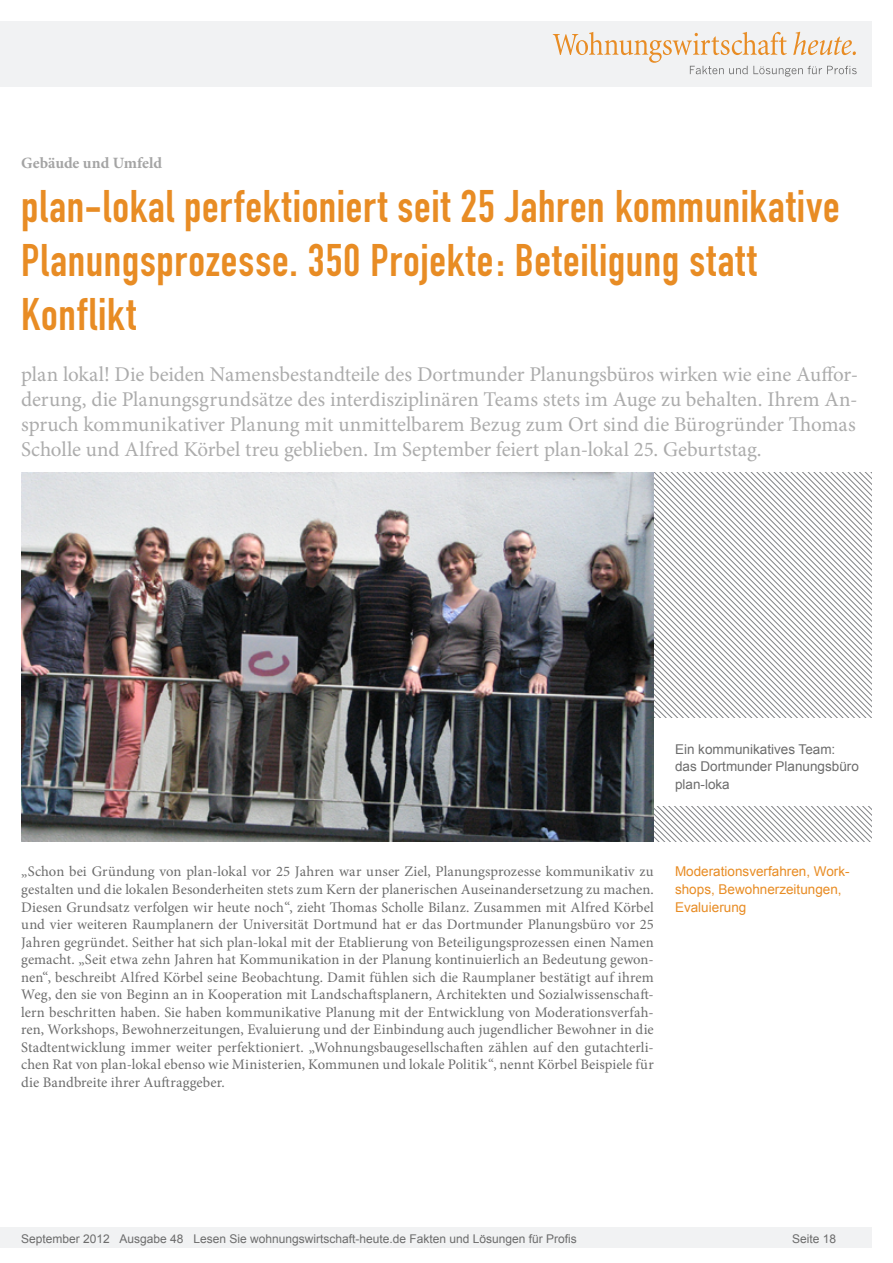
<style>
.page{position:relative;width:893px;height:1263px;background:#fff}
.page>*{position:absolute;margin:0;border:0;box-sizing:border-box;transform-origin:0 0}
.Überschrift_Groß{font:45px/54px "DIN Engschrift";letter-spacing:.015em;color:#e88c24}
.Anlesetext{font:21px/25.2px "Minion Pro";letter-spacing:-.005em;color:#acacac;text-align:justify}
.Kategorie{font:700 15.75px "Minion Pro";color:#a4a4a4}
.Fließtext_erste_Zeil{font:14.7px/17.5px "Minion Pro";letter-spacing:.005em;color:#6c6c6c;text-align:justify}
.Info{font:13.5px/17.5px "Arial";color:#e88c24}
.Bildunterschrift{font:13.5px/17.5px "Arial";color:#6c6c6c}
.t1{font:12px "Arial";color:#6c6c6c}
</style>
<div class="page">
<div style="left:0;top:1227px;width:872px;height:20px;background:#f1f2f3"></div>
<div style="left:0;top:21px;width:872px;height:66px;background:#f1f2f3"></div>
<svg style="left:553px;top:32px;width:304px;height:45px"></svg>
<svg style="left:654px;top:472px;width:218px;height:95px"></svg>
<svg style="left:654px;top:567px;width:218px;height:274px"></svg>
<div style="left:654px;top:718px;width:237px;height:88px;background:#fff"></div>
<img style="left:21px;top:473px;width:632px;height:368px">
<p class="Kategorie" style="left:21px;top:152px;width:142px">Gebäude und Umfeld</p>
<p class="Überschrift_Groß" style="left:21px;top:180px;width:820px">plan-lokal perfektioniert seit 25 Jahren kommunikative<br>Planungsprozesse. 350 Projekte: Beteiligung statt<br>Konflikt</p>
<p class="Anlesetext" style="left:21px;top:361px;width:838px">plan lokal! Die beiden Namensbestandteile des Dortmunder Planungsbüros wirken wie eine Auffor&shy;derung, die Planungsgrundsätze des interdisziplinären Teams stets im Auge zu behalten. Ihrem An&shy;spruch kommunikativer Planung mit unmittelbarem Bezug zum Ort sind die Bürogründer Thomas Scholle und Alfred Körbel treu geblieben. Im September feiert plan-lokal 25. Geburtstag.</p>
<p class="Bildunterschrift" style="left:675px;top:740px;width:162px">Ein kommunikatives Team:</p>
<p class="Bildunterschrift" style="left:675px;top:758px;width:185px">das Dortmunder Planungsbüro plan-loka</p>
<p class="Fließtext_erste_Zeil" style="left:21px;top:863px;width:634px">„Schon bei Gründung von plan-lokal vor 25 Jahren war unser Ziel, Planungsprozesse kommunikativ zu gestalten und die lokalen Besonderheiten stets zum Kern der planerischen Auseinandersetzung zu machen.<br>Diesen Grundsatz verfolgen wir heute noch“, zieht Thomas Scholle Bilanz. Zusammen mit Alfred Körbel und vier weiteren Raumplanern der Universität Dortmund hat er das Dortmunder Planungsbüro vor 25<br>Jahren gegründet. Seither hat sich plan-lokal mit der Etablierung von Beteiligungsprozessen einen Namen gemacht. „Seit etwa zehn Jahren hat Kommunikation in der Planung kontinuierlich an Bedeutung gewon&shy;nen“, beschreibt Alfred Körbel seine Beobachtung. Damit fühlen sich die Raumplaner bestätigt auf ihrem Weg, den sie von Beginn an in Kooperation mit Landschaftsplanern, Architekten und Sozialwissenschaft&shy;lern beschritten haben. Sie haben kommunikative Planung mit der Entwicklung von Moderationsverfah&shy;ren, Workshops, Bewohnerzeitungen, Evaluierung und der Einbindung auch jugendlicher Bewohner in die Stadtentwicklung immer weiter perfektioniert. „Wohnungsbaugesellschaften zählen auf den gutachterli&shy;chen Rat von plan-lokal ebenso wie Ministerien, Kommunen und lokale Politik“, nennt Körbel Beispiele für die Bandbreite ihrer Auftraggeber.</p>
<p class="Info" style="left:675px;top:863px;width:176px">Moderationsverfahren, Work&shy;shops, Bewohnerzeitungen,<br>Evaluierung</p>
<p class="t1" style="left:21px;top:1230px;width:557px">September 2012 Ausgabe 48 Lesen Sie wohnungswirtschaft-heute.de Fakten und Lösungen für Profis</p>
<p class="t1" style="left:792px;top:1231px;width:46px">Seite 18</p>
</div>
